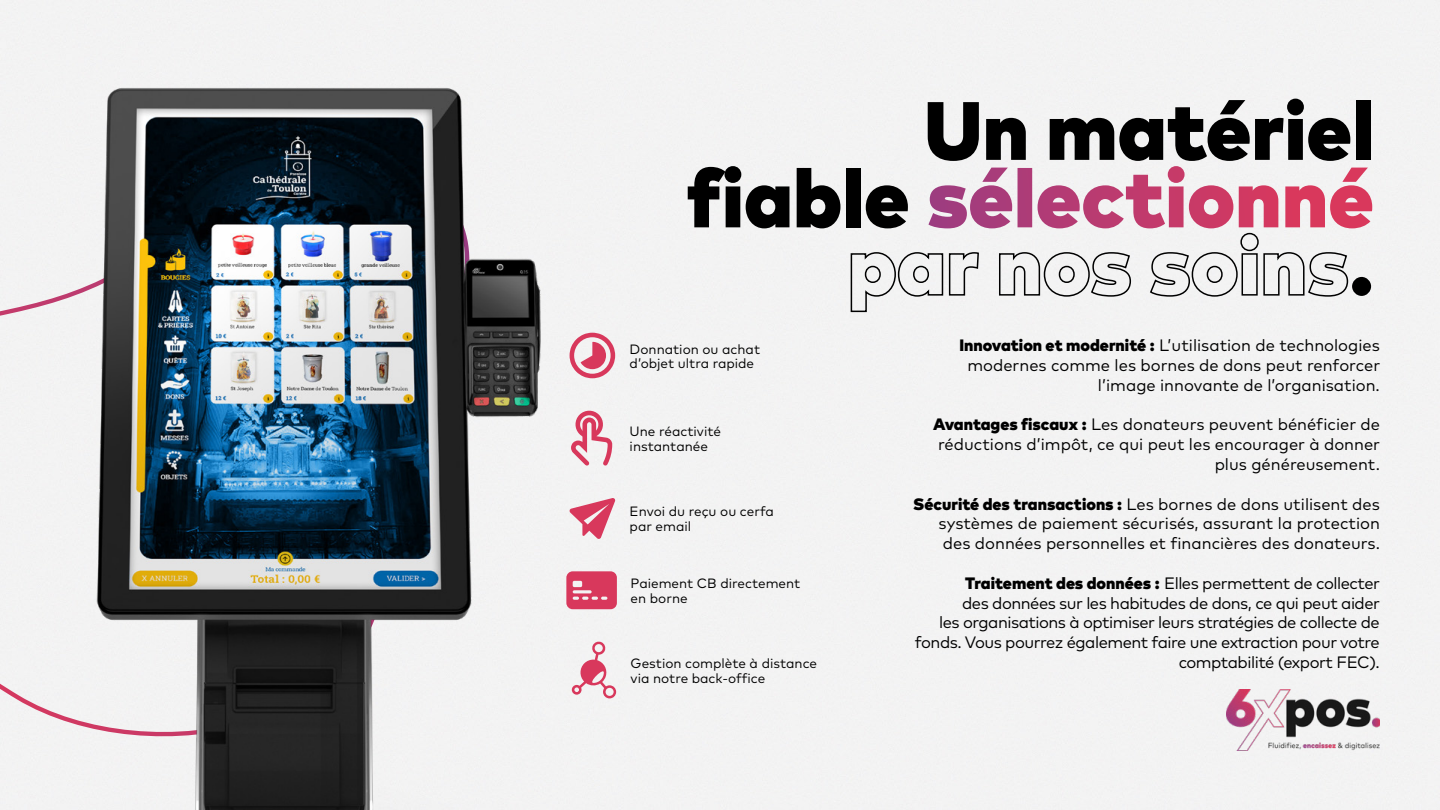
<style>
.page{position:relative;width:1440px;height:810px;background:#f3f3f3}
.page>*{position:absolute;margin:0;border:0;box-sizing:border-box;transform-origin:0 0}
.t1{font:900 82.5px/67.5px "Mark Pro";color:#000;text-align:right}
.t2{font:16.5px/19.8px "Mark Pro";letter-spacing:-.005em;color:#000;text-align:right}
.t3{font:16.5px/19.8px "Mark Pro";letter-spacing:-.03em;color:#000;text-align:right}
.t4{font:13.5px/15px "Mark Pro";color:#000}
.s1{color:#fff}
.s2{font-weight:900}
</style>
<div class="page">
<img style="left:1226px;top:689px;width:154px;height:61px">
<div style="left:0;top:92px;width:38px;height:689px;background:#f3f3f3"></div>
<svg style="left:570px;top:333px;width:45px;height:45px"></svg>
<svg style="left:569px;top:498px;width:47px;height:41px"></svg>
<svg style="left:566px;top:571px;width:51px;height:38px;background:#db506f"></svg>
<svg style="left:572px;top:641px;width:44px;height:57px"></svg>
<svg style="left:567px;top:405px;width:48px;height:65px"></svg>
<img style="left:38px;top:0;width:522px;height:810px">
<h1 class="t1" style="left:687px;top:90px;width:689px">Un matériel fiable <span class="s1">sélectionné </span>par nos soins.</h1>
<p class="t2" style="left:959px;top:334px;width:422px"><span class="s2">Innovation et modernité :</span> L’utilisation de technologies modernes comme les bornes de dons peut renforcer l’image innovante de l’organisation.</p>
<p class="t2" style="left:933px;top:413px;width:449px"><span class="s2">Avantages fiscaux :</span> Les donateurs peuvent bénéficier de réductions d’impôt, ce qui peut les encourager à donner plus généreusement.</p>
<p class="t2" style="left:939px;top:493px;width:443px;text-align:justify;text-indent:-26px"><span class="s2">Sécurité des transactions :</span> Les bornes de dons utilisent des systèmes de paiement sécurisés, assurant la protection des données personnelles et financières des donateurs.</p>
<p class="t3" style="left:915px;top:572px;width:467px"><span class="s2">Traitement des données :</span> Elles permettent de collecter<br>des données sur les habitudes de dons, ce qui peut aider<br>les organisations à optimiser leurs stratégies de collecte de fonds. Vous pourrez également faire une extraction pour votre comptabilité (export FEC).</p>
<p class="t4" style="left:630px;top:341px;width:132px;line-height:14.2px">Donnation ou achat d’objet ultra rapide</p>
<p class="t4" style="left:630px;top:423px;width:93px;line-height:14.2px">Une réactivité instantanée</p>
<p class="t4" style="left:630px;top:503px;width:146px">Envoi du reçu ou cerfa par email</p>
<p class="t4" style="left:631px;top:575px;width:171px">Paiement CB directement en borne</p>
<p class="t4" style="left:631px;top:655px;width:188px">Gestion complète à distance via notre back-office</p>
</div>
